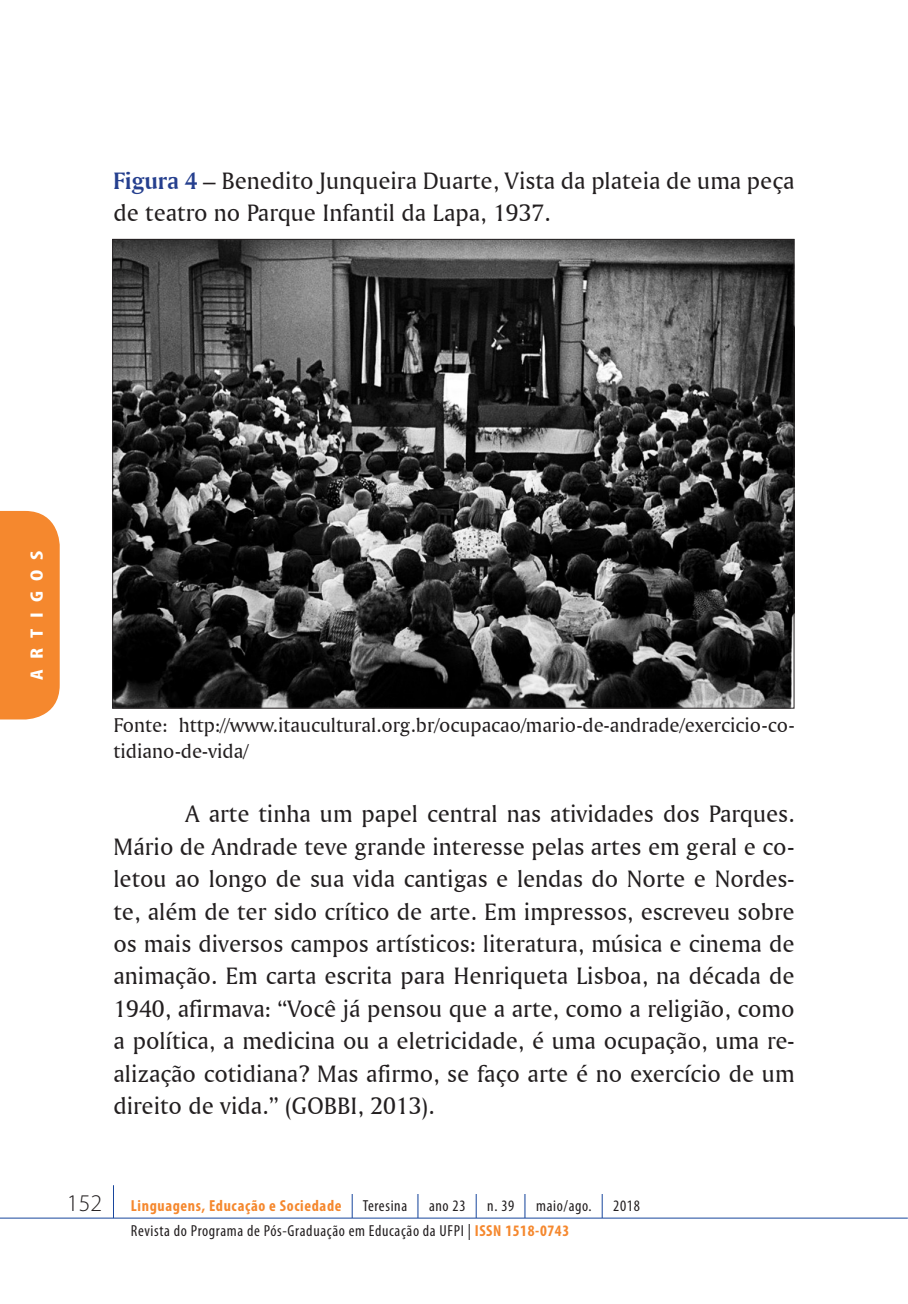
<style>
.page{position:relative;width:908px;height:1304px;background:#fff}
.page>*{position:absolute;margin:0;border:0;box-sizing:border-box;transform-origin:0 0}
.FIGURAS{font:25px/32.4px "Amerigo BT Roman A";color:#231f20}
.t1{font:21px/25.2px "Amerigo BT Roman A";color:#231f20}
.t2{font:700 condensed 18px "Myriad Pro";letter-spacing:.435em;color:#fff;scale:1.3 1}
.t3{font:condensed 16px/24.8px "Myriad Pro";letter-spacing:.04em;color:#231f20;text-align:center}
.s1{font-family:"Amerigo BT Bold A";color:#253f8e}
.s2{font-weight:300;font-stretch:normal;font-size:24px}
.s3{font-weight:700;color:#f5882e}
.s4{font-size:24px;color:#18469d}
</style>
<div class="page">
<div style="left:0;top:511px;width:60px;height:208px;background:#f5882e"></div>
<hr style="left:0;top:1218px;width:907px;height:1px;background:#18469d">
<hr style="left:113px;top:1185px;width:1px;height:33px;background:#18469d">
<img style="left:114px;top:241px;width:678px;height:466px">
<p class="FIGURAS" style="left:113px;top:164px;width:682px"><span class="s1">Figura 4</span> – Benedito Junqueira Duarte, Vista da plateia de uma peça de teatro no Parque Infantil da Lapa, 1937.</p>
<p class="t2" style="left:26px;top:680px;width:101px;rotate:-90deg">ARTIGOS</p>
<p class="t1" style="left:113px;top:712px;width:682px">Fonte: http://www.itaucultural.org.br/ocupacao/mario-de-andrade/exercicio-co&shy;tidiano-de-vida/</p>
<p class="FIGURAS" style="left:113px;top:797px;width:682px;text-align:justify;text-indent:72px">A arte tinha um papel central nas atividades dos Parques.<br>Mário de Andrade teve grande interesse pelas artes em geral e co&shy;letou ao longo de sua vida cantigas e lendas do Norte e Nordes&shy;te, além de ter sido crítico de arte. Em impressos, escreveu sobre os mais diversos campos artísticos: literatura, música e cinema de animação. Em carta escrita para Henriqueta Lisboa, na década de 1940, afirmava: “Você já pensou que a arte, como a religião, como a política, a medicina ou a eletricidade, é uma ocupação, uma re&shy;alização cotidiana? Mas afirmo, se faço arte é no exercício de um direito de vida.” (GOBBI, 2013).</p>
<p class="t3" style="left:67px;top:1193px;width:574px"><span class="s2">152</span> <span class="s3">Linguagens, Educação e Sociedade</span> <span class="s4">|</span> Teresina <span class="s4">|</span> ano 23 <span class="s4">|</span> n. 39 <span class="s4">|</span> maio/ago. <span class="s4">|</span> 2018<br>Revista do Programa de Pós-Graduação em Educação da UFPI | <span class="s3">ISSN 1518-0743</span></p>
</div>
